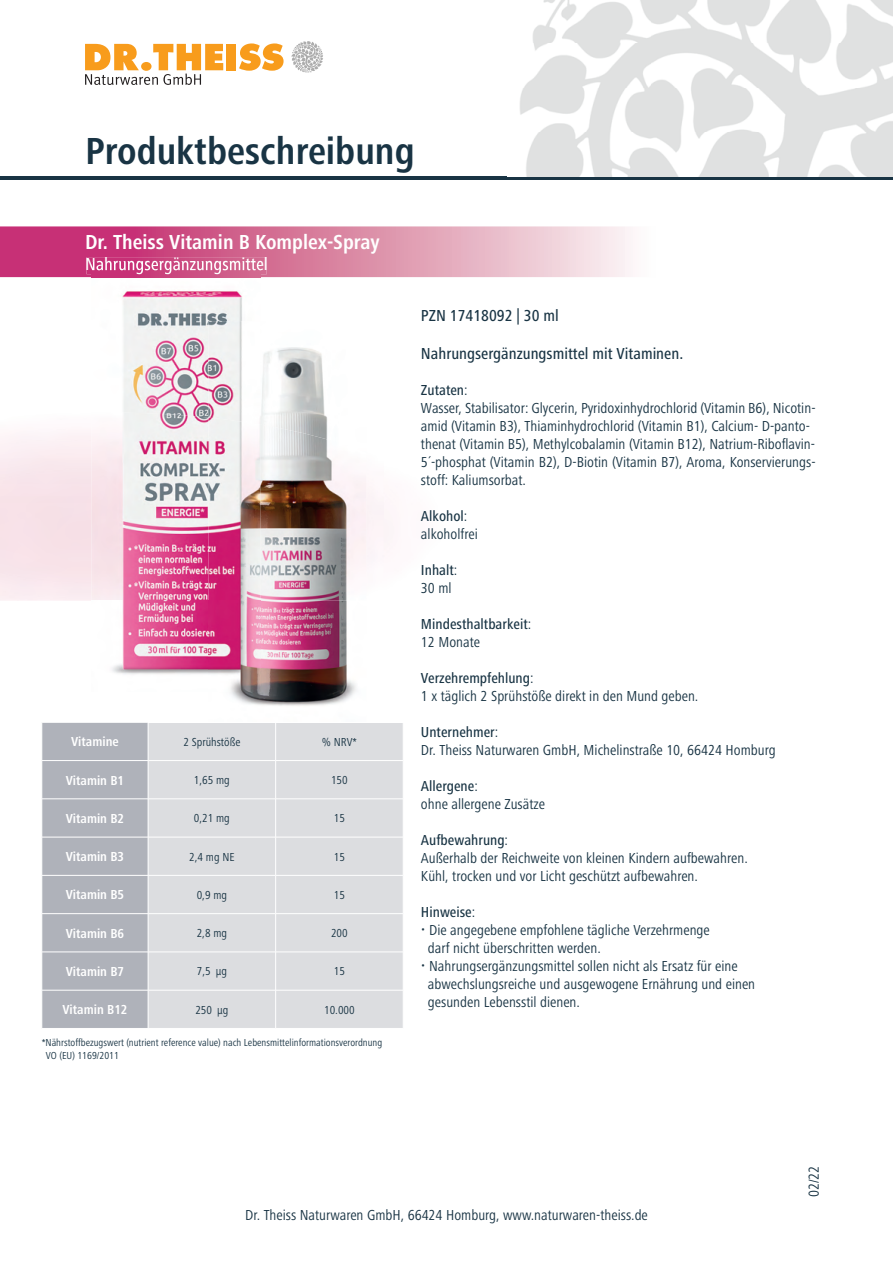
<style>
.page{position:relative;width:893px;height:1263px;background:#fff}
.page>*{position:absolute;margin:0;border:0;box-sizing:border-box;transform-origin:0 0}
.t1{font:700 condensed 39px "Frutiger Next LTW1 G";color:#193444}
.t2{font:700 condensed 21px "Frutiger Next LTW1 G";color:#fff}
.t3{font:500 condensed 18px "Frutiger Next LTW1 G";color:#fff}
.t4{font:500 condensed 16.5px "Frutiger Next LTW1 G";color:#193444}
.t5{font:condensed 15px/18px "Frutiger Next LTW1 G";color:#193444}
.t6{font:500 condensed 15px/18px "Frutiger Next LTW1 G";color:#193444}
.t7{font:700 condensed 13.5px "Frutiger Next LTW1 G";color:#fff}
.t8{font:condensed 12px "Frutiger Next LTW1 G";color:#193444}
.t9{font:condensed 10.5px/12.6px "Frutiger Next LTW1 G";color:#193444}
.s1{font-weight:500}
.s2{font-weight:400}
</style>
<div class="page">
<hr style="left:0;top:177px;width:893px;height:3px;background:#193444">
<div style="left:227px;top:44px;width:9px;height:26px;background:#f89c1c"></div>
<svg style="left:239px;top:43px;width:45px;height:28px"></svg>
<svg style="left:291px;top:41px;width:32px;height:32px"></svg>
<svg style="left:85px;top:44px;width:138px;height:41px"></svg>
<img style="left:520px;top:0;width:373px;height:176px">
<svg style="left:0;top:226px;width:631px;height:51px;background:#db85a7"></svg>
<div style="left:43px;top:723px;width:105px;height:305px;background:#afb2ba"></div>
<div style="left:149px;top:723px;width:254px;height:305px;background:#dcdde0"></div>
<hr style="left:275px;top:722px;width:1px;height:38px;background:#fff">
<hr style="left:42px;top:760px;width:106px;height:1px;background:#fff">
<hr style="left:148px;top:760px;width:128px;height:1px;background:#fff">
<hr style="left:276px;top:760px;width:127px;height:1px;background:#fff">
<hr style="left:275px;top:761px;width:1px;height:38px;background:#fff">
<hr style="left:42px;top:798px;width:106px;height:1px;background:#fff">
<hr style="left:148px;top:798px;width:128px;height:1px;background:#fff">
<hr style="left:276px;top:798px;width:127px;height:1px;background:#fff">
<hr style="left:275px;top:799px;width:1px;height:38px;background:#fff">
<hr style="left:42px;top:837px;width:106px;height:1px;background:#fff">
<hr style="left:148px;top:837px;width:128px;height:1px;background:#fff">
<hr style="left:276px;top:837px;width:127px;height:1px;background:#fff">
<hr style="left:275px;top:837px;width:1px;height:38px;background:#fff">
<hr style="left:42px;top:875px;width:106px;height:1px;background:#fff">
<hr style="left:148px;top:875px;width:128px;height:1px;background:#fff">
<hr style="left:276px;top:875px;width:127px;height:1px;background:#fff">
<hr style="left:275px;top:875px;width:1px;height:38px;background:#fff">
<hr style="left:42px;top:913px;width:106px;height:1px;background:#fff">
<hr style="left:148px;top:913px;width:128px;height:1px;background:#fff">
<hr style="left:276px;top:913px;width:127px;height:1px;background:#fff">
<hr style="left:275px;top:914px;width:1px;height:38px;background:#fff">
<hr style="left:42px;top:952px;width:106px;height:1px;background:#fff">
<hr style="left:148px;top:952px;width:128px;height:1px;background:#fff">
<hr style="left:276px;top:952px;width:127px;height:1px;background:#fff">
<hr style="left:275px;top:952px;width:1px;height:38px;background:#fff">
<hr style="left:42px;top:990px;width:106px;height:1px;background:#fff">
<hr style="left:148px;top:990px;width:128px;height:1px;background:#fff">
<hr style="left:276px;top:990px;width:127px;height:1px;background:#fff">
<hr style="left:275px;top:990px;width:1px;height:38px;background:#fff">
<img style="left:91px;top:274px;width:169px;height:138px">
<img style="left:91px;top:412px;width:117px;height:263px">
<img style="left:91px;top:262px;width:169px;height:12px">
<img style="left:260px;top:347px;width:68px;height:78px">
<img style="left:260px;top:425px;width:106px;height:176px">
<img style="left:230px;top:601px;width:126px;height:105px">
<img style="left:208px;top:321px;width:52px;height:97px">
<img style="left:208px;top:418px;width:52px;height:273px">
<h1 class="t1" style="left:85px;top:129px;width:331px">Produktbeschreibung</h1>
<h2 class="t2" style="left:85px;top:230px;width:296px">Dr. Theiss Vitamin B Komplex-Spray</h2>
<p class="t3" style="left:85px;top:254px;width:184px">Nahrungsergänzungsmittel</p>
<p class="t7" style="left:71px;top:734px;width:49px">Vitamine</p>
<p class="t8" style="left:183px;top:735px;width:58px">2 Sprühstöße</p>
<p class="t8" style="left:322px;top:735px;width:37px">% NRV*</p>
<p class="t7" style="left:66px;top:772px;width:60px">Vitamin B1</p>
<p class="t8" style="left:194px;top:773px;width:37px">1,65 mg</p>
<p class="t8" style="left:331px;top:773px;width:18px">150</p>
<p class="t7" style="left:66px;top:811px;width:60px">Vitamin B2</p>
<p class="t8" style="left:194px;top:811px;width:37px">0,21 mg</p>
<p class="t8" style="left:334px;top:811px;width:13px">15</p>
<p class="t7" style="left:66px;top:849px;width:60px">Vitamin B3</p>
<p class="t8" style="left:189px;top:850px;width:47px">2,4 mg NE</p>
<p class="t8" style="left:334px;top:850px;width:13px">15</p>
<p class="t7" style="left:66px;top:887px;width:60px">Vitamin B5</p>
<p class="t8" style="left:197px;top:888px;width:32px">0,9 mg</p>
<p class="t8" style="left:334px;top:888px;width:13px">15</p>
<p class="t7" style="left:66px;top:925px;width:60px">Vitamin B6</p>
<p class="t8" style="left:197px;top:926px;width:32px">2,8 mg</p>
<p class="t8" style="left:331px;top:926px;width:18px">200</p>
<p class="t7" style="left:66px;top:964px;width:60px">Vitamin B7</p>
<p class="t8" style="left:197px;top:964px;width:32px">7,5 μg</p>
<p class="t8" style="left:334px;top:964px;width:13px">15</p>
<p class="t7" style="left:62px;top:1002px;width:67px">Vitamin B12</p>
<p class="t8" style="left:195px;top:1003px;width:35px">250 μg</p>
<p class="t8" style="left:324px;top:1003px;width:32px">10.000</p>
<p class="t9" style="left:46px;top:1036px;width:338px;text-indent:-4px">*Nährstoffbezugswert (nutrient reference value) nach Lebensmittelinformationsverordnung<br>VO (EU) 1169/2011</p>
<p class="t4" style="left:421px;top:306px;width:139px">PZN 17418092 | 30 ml</p>
<p class="t4" style="left:421px;top:344px;width:264px">Nahrungsergänzungsmittel mit Vitaminen.</p>
<p class="t5" style="left:421px;top:381px;width:396px"><span class="s1">Zutaten</span>:<br>Wasser, Stabilisator: Glycerin, Pyridoxinhydrochlorid (Vitamin B6), Nicotin&shy;amid (Vitamin B3), Thiaminhydrochlorid (Vitamin B1), Calcium- D-panto&shy;thenat (Vitamin B5), Methylcobalamin (Vitamin B12), Natrium-Riboflavin-5´-phosphat (Vitamin B2), D-Biotin (Vitamin B7), Aroma, Konservierungs&shy;stoff: Kaliumsorbat.</p>
<p class="t5" style="left:421px;top:507px;width:58px"><span class="s1">Alkohol</span>: alkoholfrei</p>
<p class="t6" style="left:421px;top:561px;width:38px">Inhalt<span class="s2">:<br>30 ml</span></p>
<p class="t6" style="left:421px;top:615px;width:112px">Mindesthaltbarkeit<span class="s2">:<br>12 Monate</span></p>
<p class="t5" style="left:421px;top:669px;width:279px"><span class="s1">Verzehrempfehlung</span>:<br>1 x täglich 2 Sprühstöße direkt in den Mund geben.</p>
<p class="t5" style="left:421px;top:723px;width:356px"><span class="s1">Unternehmer</span>:<br>Dr. Theiss Naturwaren GmbH, Michelinstraße 10, 66424 Homburg</p>
<p class="t5" style="left:421px;top:777px;width:125px"><span class="s1">Allergene</span>:<br>ohne allergene Zusätze</p>
<p class="t5" style="left:421px;top:831px;width:328px"><span class="s1">Aufbewahrung</span>:<br>Außerhalb der Reichweite von kleinen Kindern aufbewahren.<br>Kühl, trocken und vor Licht geschützt aufbewahren.</p>
<p class="t5" style="left:428px;top:903px;width:329px;text-indent:-7px"><span class="s1">Hinweise</span>:<br>Die angegebene empfohlene tägliche Verzehrmenge<br>darf nicht überschritten werden.<br>Nahrungsergänzungsmittel sollen nicht als Ersatz für eine abwechslungsreiche und ausgewogene Ernährung und einen gesunden Lebensstil dienen.</p>
<p class="t5" style="left:805px;top:1197px;width:33px;rotate:-90deg">02/22</p>
<p class="t5" style="left:245px;top:1206px;width:404px">Dr. Theiss Naturwaren GmbH, 66424 Homburg, www.naturwaren-theiss.de</p>
</div>
